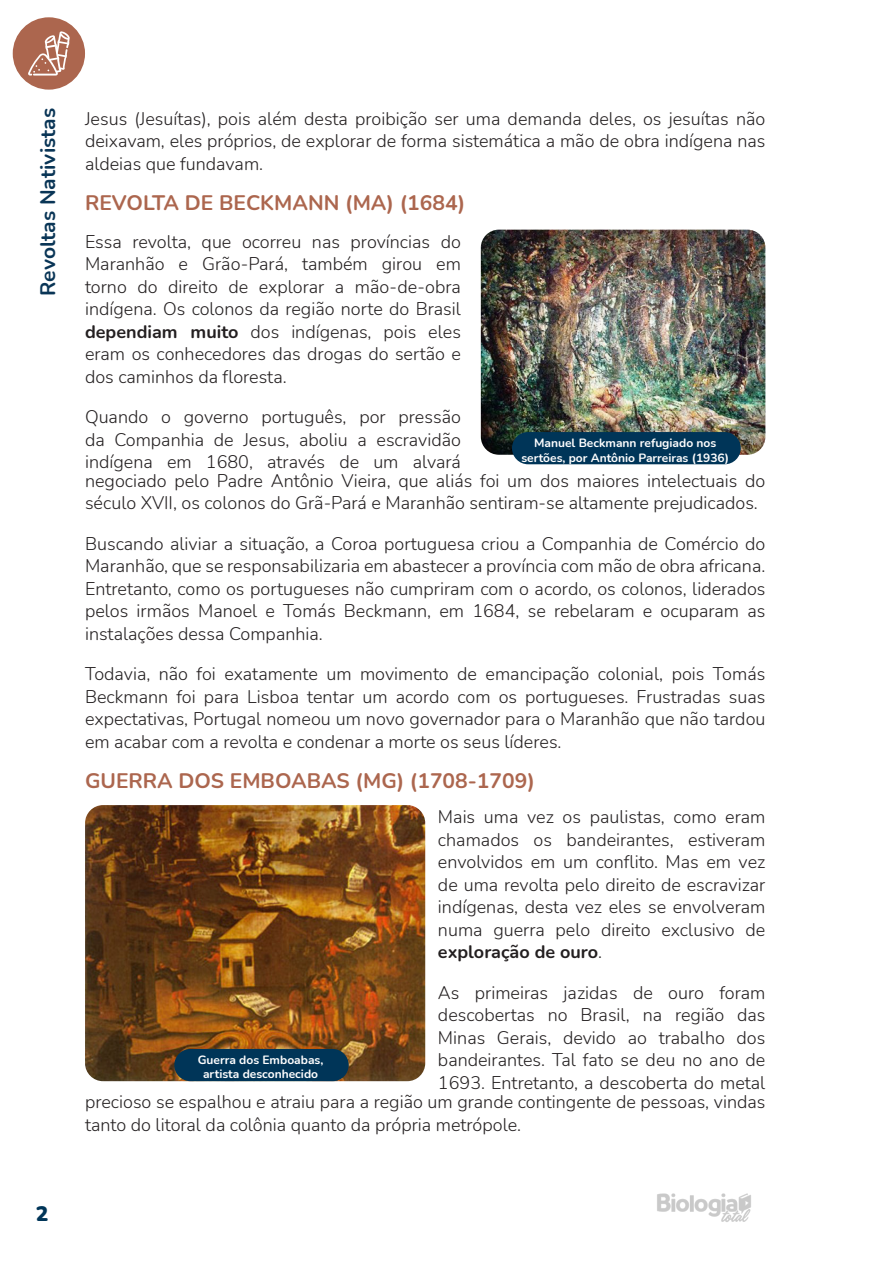
<style>
.page{position:relative;width:893px;height:1263px;background:#fff}
.page>*{position:absolute;margin:0;border:0;box-sizing:border-box;transform-origin:0 0}
.TÍTULO_PEQUENO_1{font:700 21px "Nunito";color:#ac664e}
.t1{font:700 21px "Nunito";color:#093556}
.t2{font:900 21px "Nunito";color:#003558}
.TEXTO{font:300 18px/22.5px "Nunito";color:#231f20;text-align:justify}
.LEGENDA_IMG{font:700 12px/14.4px "Nunito";color:#fff;text-align:center}
.s1{font-weight:700}
</style>
<div class="page">
<img style="left:657px;top:1193px;width:94px;height:29px">
<div style="left:13px;top:17px;width:72px;height:73px;background:#ac664e;border-radius:50%"></div>
<svg style="left:28px;top:31px;width:42px;height:45px"></svg>
<img style="left:85px;top:805px;width:340px;height:276px">
<div style="left:174px;top:1049px;width:175px;height:32px;background:#003558;border-radius:16px"></div>
<img style="left:481px;top:230px;width:284px;height:225px">
<div style="left:512px;top:432px;width:229px;height:32px;background:#003558;border-radius:16px"></div>
<p class="t1" style="left:33px;top:296px;width:189px;rotate:-90deg">Revoltas Nativistas</p>
<p class="TEXTO" style="left:85px;top:106px;width:682px">Jesus (Jesuítas), pois além desta proibição ser uma demanda deles, os jesuítas não deixavam, eles próprios, de explorar de forma sistemática a mão de obra indígena nas aldeias que fundavam.</p>
<p class="TÍTULO_PEQUENO_1" style="left:85px;top:188px;width:382px">REVOLTA DE BECKMANN (MA) (1684)</p>
<p class="TEXTO" style="left:85px;top:230px;width:377px">Essa revolta, que ocorreu nas províncias do Maranhão e Grão-Pará, também girou em torno do direito de explorar a mão-de-obra indígena. Os colonos da região norte do Brasil <span class="s1">dependiam muito</span> dos indígenas, pois eles eram os conhecedores das drogas do sertão e dos caminhos da floresta.</p>
<p class="TEXTO" style="left:85px;top:405px;width:377px">Quando o governo português, por pressão da Companhia de Jesus, aboliu a escravidão indígena em 1680, através de um alvará</p>
<p class="TEXTO" style="left:85px;top:469px;width:682px">negociado pelo Padre Antônio Vieira, que aliás foi um dos maiores intelectuais do século XVII, os colonos do Grã-Pará e Maranhão sentiram-se altamente prejudicados.</p>
<p class="TEXTO" style="left:85px;top:532px;width:682px">Buscando aliviar a situação, a Coroa portuguesa criou a Companhia de Comércio do Maranhão, que se responsabilizaria em abastecer a província com mão de obra africana.<br>Entretanto, como os portugueses não cumpriram com o acordo, os colonos, liderados pelos irmãos Manoel e Tomás Beckmann, em 1684, se rebelaram e ocuparam as instalações dessa Companhia.</p>
<p class="TEXTO" style="left:85px;top:662px;width:682px">Todavia, não foi exatamente um movimento de emancipação colonial, pois Tomás Beckmann foi para Lisboa tentar um acordo com os portugueses. Frustradas suas expectativas, Portugal nomeou um novo governador para o Maranhão que não tardou em acabar com a revolta e condenar a morte os seus líderes.</p>
<p class="TÍTULO_PEQUENO_1" style="left:85px;top:766px;width:451px">GUERRA DOS EMBOABAS (MG) (1708-1709)</p>
<p class="LEGENDA_IMG" style="left:521px;top:435px;width:209px">Manuel Beckmann refugiado nos sertões, por Antônio Parreiras (1936)</p>
<p class="t2" style="left:36px;top:1198px;width:14px">2</p>
<p class="TEXTO" style="left:438px;top:805px;width:329px">Mais uma vez os paulistas, como eram chamados os bandeirantes, estiveram envolvidos em um conflito. Mas em vez de uma revolta pelo direito de escravizar indígenas, desta vez eles se envolveram numa guerra pelo direito exclusivo de <span class="s1">exploração de ouro</span>.</p>
<p class="TEXTO" style="left:438px;top:981px;width:329px">As primeiras jazidas de ouro foram descobertas no Brasil, na região das Minas Gerais, devido ao trabalho dos bandeirantes. Tal fato se deu no ano de 1693. Entretanto, a descoberta do metal</p>
<p class="TEXTO" style="left:85px;top:1090px;width:682px">precioso se espalhou e atraiu para a região um grande contingente de pessoas, vindas tanto do litoral da colônia quanto da própria metrópole.</p>
<p class="LEGENDA_IMG" style="left:198px;top:1052px;width:127px">Guerra dos Emboabas, artista desconhecido</p>
</div>
